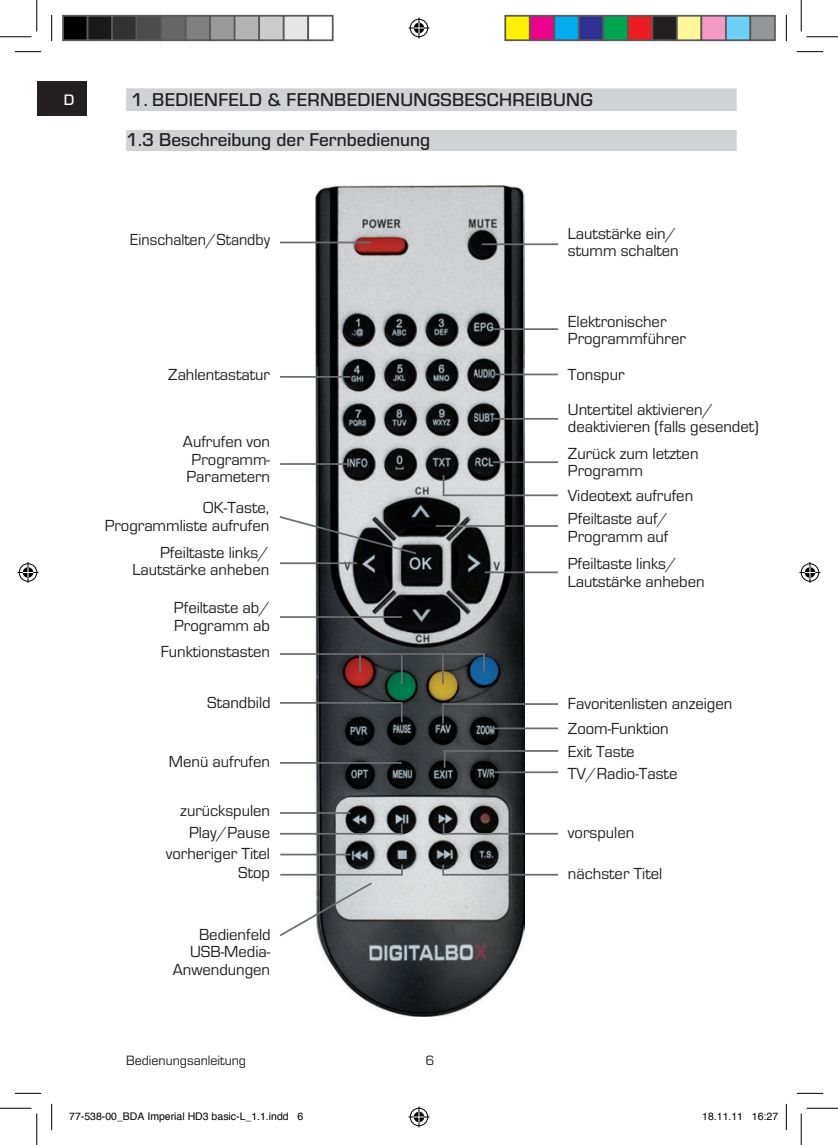
<style>
.page{position:relative;width:838px;height:1145px;background:#fff}
.page>*{position:absolute;margin:0;border:0;box-sizing:border-box;transform-origin:0 0}
.t1{font:500 19.25px "Eurostile OT";letter-spacing:.02em;color:#231f20}
.t2{font:500 19.25px "Eurostile OT";color:#231f20}
.t3{font:16.62px/17.5px "Eurostile OT";color:#231f20}
.t4{font:500 15.75px "Eurostile OT";color:#fff}
.t5{font:14px "Eurostile OT";color:#231f20}
.t6{font:10.5px "Helvetica";color:#000}
</style>
<div class="page">
<div style="left:37px;top:81px;width:49px;height:35px;background:#231f20"></div>
<div style="left:126px;top:88px;width:610px;height:23px;background:#d1d2d4"></div>
<img style="left:315px;top:185px;width:209px;height:832px">
<div style="left:126px;top:130px;width:610px;height:21px;background:#d1d2d4"></div>
<hr style="left:280px;top:242px;width:91px;height:1px;background:#6c6d70">
<hr style="left:280px;top:376px;width:70px;height:2px;background:#6c6d70">
<hr style="left:280px;top:463px;width:70px;height:2px;background:#6c6d70">
<hr style="left:280px;top:562px;width:77px;height:2px;background:#6c6d70">
<hr style="left:280px;top:616px;width:122px;height:2px;background:#6c6d70">
<hr style="left:280px;top:653px;width:205px;height:2px;background:#6c6d70">
<svg style="left:359px;top:655px;width:2px;height:17px"></svg>
<svg style="left:279px;top:515px;width:139px;height:41px"></svg>
<hr style="left:280px;top:812px;width:70px;height:2px;background:#6c6d70">
<hr style="left:280px;top:702px;width:122px;height:2px;background:#6c6d70">
<svg style="left:279px;top:881px;width:95px;height:57px"></svg>
<hr style="left:280px;top:762px;width:122px;height:2px;background:#6c6d70">
<svg style="left:483px;top:655px;width:2px;height:17px"></svg>
<svg style="left:401px;top:655px;width:1px;height:29px"></svg>
<svg style="left:442px;top:655px;width:1px;height:29px"></svg>
<svg style="left:401px;top:704px;width:1px;height:18px"></svg>
<hr style="left:280px;top:833px;width:122px;height:2px;background:#6c6d70">
<hr style="left:280px;top:854px;width:71px;height:1px;background:#6c6d70">
<hr style="left:280px;top:874px;width:123px;height:2px;background:#6c6d70">
<svg style="left:401px;top:865px;width:2px;height:9px"></svg>
<hr style="left:442px;top:874px;width:116px;height:2px;background:#6c6d70">
<svg style="left:442px;top:865px;width:2px;height:9px"></svg>
<hr style="left:442px;top:833px;width:116px;height:2px;background:#6c6d70">
<svg style="left:442px;top:824px;width:2px;height:9px"></svg>
<hr style="left:495px;top:771px;width:63px;height:2px;background:#6c6d70">
<hr style="left:443px;top:750px;width:115px;height:2px;background:#6c6d70">
<svg style="left:443px;top:750px;width:2px;height:18px"></svg>
<hr style="left:487px;top:728px;width:71px;height:1px;background:#6c6d70">
<hr style="left:443px;top:703px;width:115px;height:2px;background:#6c6d70">
<hr style="left:442px;top:703px;width:2px;height:21px;background:#6c6d70">
<hr style="left:436px;top:525px;width:122px;height:2px;background:#6c6d70">
<hr style="left:485px;top:571px;width:73px;height:2px;background:#6c6d70">
<hr style="left:442px;top:494px;width:116px;height:2px;background:#6c6d70">
<hr style="left:442px;top:475px;width:2px;height:20px;background:#6c6d70">
<hr style="left:493px;top:461px;width:65px;height:2px;background:#6c6d70">
<hr style="left:482px;top:243px;width:76px;height:2px;background:#6c6d70">
<hr style="left:493px;top:328px;width:65px;height:2px;background:#6c6d70">
<hr style="left:493px;top:374px;width:65px;height:1px;background:#6c6d70">
<hr style="left:493px;top:418px;width:65px;height:2px;background:#6c6d70">
<svg style="left:15px;top:51px;width:26px;height:1px"></svg>
<svg style="left:796px;top:51px;width:27px;height:1px"></svg>
<svg style="left:15px;top:1093px;width:26px;height:1px"></svg>
<svg style="left:796px;top:1093px;width:27px;height:1px"></svg>
<svg style="left:51px;top:15px;width:1px;height:26px"></svg>
<svg style="left:51px;top:1104px;width:1px;height:26px"></svg>
<svg style="left:786px;top:15px;width:1px;height:26px"></svg>
<svg style="left:786px;top:1104px;width:1px;height:26px"></svg>
<hr style="left:0;top:36px;width:32px;height:1px;background:#000">
<hr style="left:806px;top:36px;width:31px;height:1px;background:#000">
<hr style="left:0;top:1108px;width:32px;height:1px;background:#000">
<hr style="left:806px;top:1108px;width:31px;height:1px;background:#000">
<hr style="left:36px;top:0;width:1px;height:31px;background:#000">
<hr style="left:36px;top:1113px;width:1px;height:32px;background:#000">
<hr style="left:800px;top:0;width:1px;height:31px;background:#000">
<hr style="left:800px;top:1113px;width:1px;height:32px;background:#000">
<svg style="left:408px;top:18px;width:21px;height:21px"></svg>
<svg style="left:408px;top:1106px;width:21px;height:21px"></svg>
<svg style="left:18px;top:562px;width:21px;height:21px"></svg>
<svg style="left:799px;top:562px;width:21px;height:21px"></svg>
<div style="left:63px;top:16px;width:25px;height:24px;background:#000"></div>
<div style="left:62px;top:15px;width:26px;height:26px;border:2px solid #595959"></div>
<div style="left:88px;top:16px;width:24px;height:24px;background:#1a1a1a"></div>
<div style="left:87px;top:15px;width:26px;height:26px;border:2px solid #595959"></div>
<div style="left:112px;top:16px;width:25px;height:24px;background:#333"></div>
<div style="left:111px;top:15px;width:26px;height:26px;border:2px solid #595959"></div>
<div style="left:137px;top:16px;width:24px;height:24px;background:#4d4d4d"></div>
<div style="left:136px;top:15px;width:26px;height:26px;border:2px solid #595959"></div>
<div style="left:161px;top:16px;width:25px;height:24px;background:#666"></div>
<div style="left:160px;top:15px;width:26px;height:26px;border:2px solid #595959"></div>
<div style="left:186px;top:16px;width:24px;height:24px;background:#808080"></div>
<div style="left:185px;top:15px;width:26px;height:26px;border:2px solid #595959"></div>
<div style="left:210px;top:16px;width:25px;height:24px;background:#999"></div>
<div style="left:209px;top:15px;width:26px;height:26px;border:2px solid #595959"></div>
<div style="left:235px;top:16px;width:24px;height:24px;background:#b3b3b3"></div>
<div style="left:234px;top:15px;width:26px;height:26px;border:2px solid #595959"></div>
<div style="left:259px;top:16px;width:25px;height:24px;background:#ccc"></div>
<div style="left:258px;top:15px;width:26px;height:26px;border:2px solid #595959"></div>
<div style="left:284px;top:16px;width:24px;height:24px;background:#e6e6e6"></div>
<div style="left:283px;top:15px;width:26px;height:26px;border:2px solid #595959"></div>
<div style="left:307px;top:15px;width:26px;height:26px;border:2px solid #595959"></div>
<div style="left:505px;top:16px;width:24px;height:24px;background:#fff101"></div>
<div style="left:504px;top:15px;width:26px;height:26px;border:2px solid #595959"></div>
<div style="left:529px;top:16px;width:25px;height:24px;background:#ed028c"></div>
<div style="left:529px;top:15px;width:26px;height:26px;border:2px solid #595959"></div>
<div style="left:554px;top:16px;width:24px;height:24px;background:#00aeef"></div>
<div style="left:553px;top:15px;width:26px;height:26px;border:2px solid #595959"></div>
<div style="left:578px;top:16px;width:25px;height:24px;background:#2e3092"></div>
<div style="left:578px;top:15px;width:26px;height:26px;border:2px solid #595959"></div>
<div style="left:603px;top:16px;width:24px;height:24px;background:#00a54f"></div>
<div style="left:602px;top:15px;width:26px;height:26px;border:2px solid #595959"></div>
<div style="left:627px;top:16px;width:25px;height:24px;background:#ee1d23"></div>
<div style="left:627px;top:15px;width:26px;height:26px;border:2px solid #595959"></div>
<div style="left:652px;top:16px;width:24px;height:24px;background:#231f20"></div>
<div style="left:651px;top:15px;width:26px;height:26px;border:2px solid #595959"></div>
<div style="left:676px;top:16px;width:25px;height:24px;background:#fff79a"></div>
<div style="left:676px;top:15px;width:26px;height:26px;border:2px solid #595959"></div>
<div style="left:701px;top:16px;width:24px;height:24px;background:#f499c2"></div>
<div style="left:700px;top:15px;width:26px;height:26px;border:2px solid #595959"></div>
<div style="left:725px;top:16px;width:25px;height:24px;background:#6bcff6"></div>
<div style="left:725px;top:15px;width:26px;height:26px;border:2px solid #595959"></div>
<div style="left:750px;top:16px;width:24px;height:24px;background:#939598"></div>
<div style="left:749px;top:15px;width:26px;height:26px;border:2px solid #595959"></div>
<p class="t4" style="left:64px;top:91px;width:12px">D</p>
<p class="t1" style="left:131px;top:89px;width:463px">1. BEDIENFELD &amp; FERNBEDIENUNGSBESC HREIBUNG</p>
<p class="t2" style="left:126px;top:129px;width:305px">1.3 Beschreibung der Fernbedienung</p>
<p class="t3" style="left:130px;top:231px;width:142px">Einschalten/Standby</p>
<p class="t3" style="left:568px;top:225px;width:112px">Lautstärke ein/ stumm schalten</p>
<p class="t3" style="left:168px;top:366px;width:103px">Zahlentastatur</p>
<p class="t3" style="left:183px;top:433px;width:89px;text-align:center">Aufrufen von<br>Programm-<br>Parametern</p>
<p class="t3" style="left:105px;top:499px;width:166px;text-align:right">OK-Taste,<br>Programmliste aufrufen</p>
<p class="t3" style="left:132px;top:544px;width:138px;text-align:right">Pfeiltaste links/<br>Lautstärke anheben</p>
<p class="t3" style="left:174px;top:599px;width:98px">Pfeiltaste ab/<br>Programm ab</p>
<p class="t3" style="left:161px;top:644px;width:111px">Funktionstasten</p>
<p class="t3" style="left:207px;top:694px;width:65px">Standbild</p>
<p class="t3" style="left:169px;top:753px;width:103px">Menü aufrufen</p>
<p class="t3" style="left:180px;top:802px;width:91px">zurückspulen</p>
<p class="t3" style="left:568px;top:313px;width:119px">Elektronischer<br>Programmführer</p>
<p class="t3" style="left:568px;top:366px;width:58px">Tonspur</p>
<p class="t3" style="left:568px;top:401px;width:192px">Untertitel aktivieren/ deaktivieren (falls gesendet)</p>
<p class="t3" style="left:568px;top:445px;width:132px">Zurück zum letzten<br>Programm</p>
<p class="t3" style="left:567px;top:487px;width:127px">Videotext aufrufen</p>
<p class="t3" style="left:568px;top:510px;width:102px">Pfeiltaste auf/<br>Programm auf</p>
<p class="t3" style="left:567px;top:555px;width:138px">Pfeiltaste links/<br>Lautstärke anheben</p>
<p class="t3" style="left:568px;top:695px;width:166px">Favoritenlisten anzeigen</p>
<p class="t3" style="left:568px;top:720px;width:102px">Zoom-Funktion</p>
<p class="t3" style="left:568px;top:743px;width:68px">Exit Taste</p>
<p class="t3" style="left:568px;top:766px;width:111px">TV/Radio-Taste</p>
<p class="t3" style="left:166px;top:822px;width:106px;line-height:21.5px;text-align:right">Play/Pause vorheriger Titel</p>
<p class="t3" style="left:238px;top:864px;width:33px">Stop</p>
<p class="t3" style="left:568px;top:865px;width:96px">nächster Titel</p>
<p class="t3" style="left:568px;top:824px;width:68px">vorspulen</p>
<p class="t3" style="left:173px;top:926px;width:99px;text-align:right">Bedienfeld<br>USB-Media-<br>Anwendungen</p>
<p class="t5" style="left:126px;top:1053px;width:121px">Bedienungsanleitung</p>
<p class="t5" style="left:426px;top:1053px;width:10px">6</p>
<p class="t6" style="left:69px;top:1108px;width:236px">77-538-00_BDA Imperial HD3 basic-L_1.1.indd 6</p>
<p class="t6" style="left:702px;top:1108px;width:77px">18.11.11 16:27</p>
</div>
